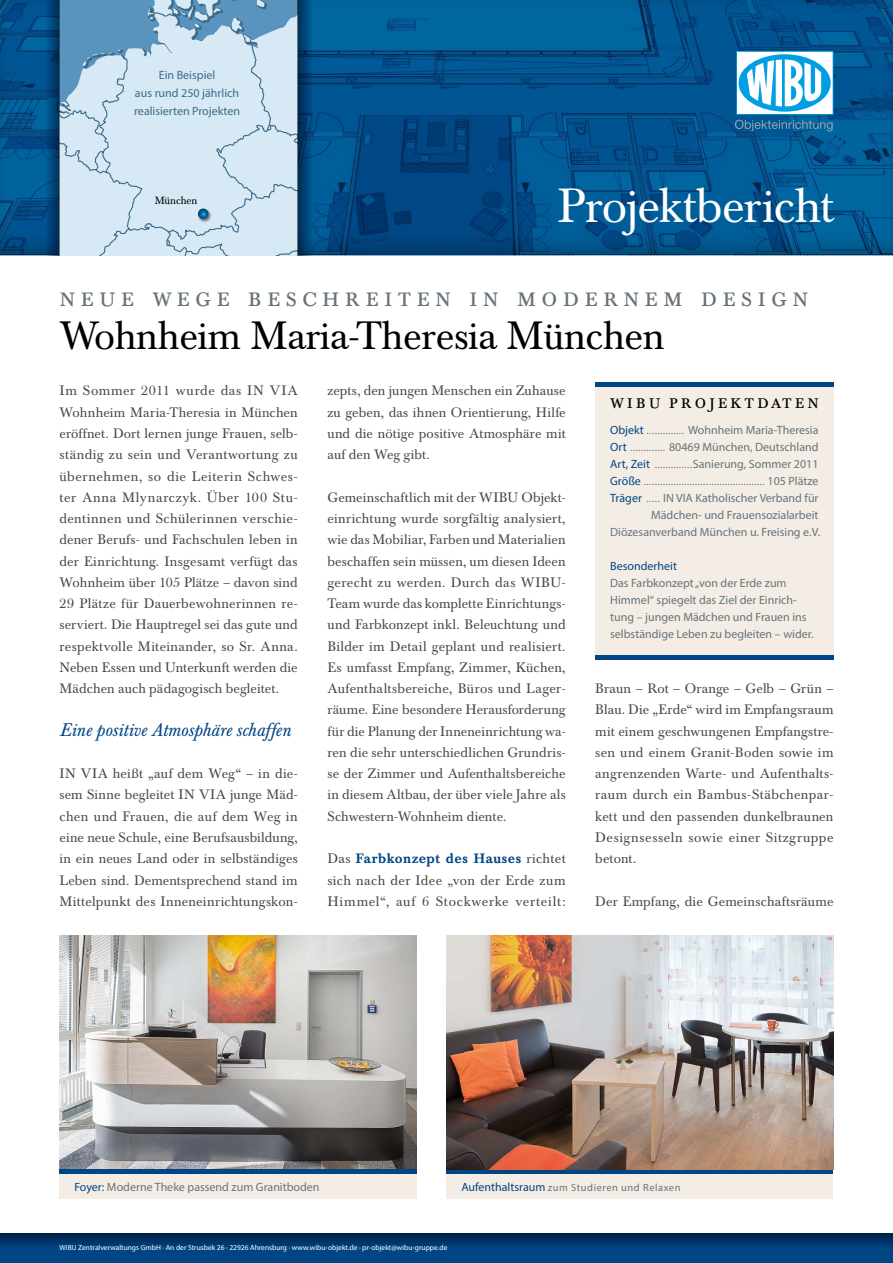
<style>
.page{position:relative;width:893px;height:1263px;background:#fff}
.page>*{position:absolute;margin:0;border:0;box-sizing:border-box;transform-origin:0 0}
.t1{font:47.25px "BA13";letter-spacing:-.005em;color:#fff}
.t2{font:39px "BA13";color:#000}
.t3{font:29.25px "BA13 Caps";letter-spacing:.19em;color:#677379}
.t4{font:21px "BA13 Caps";letter-spacing:.15em;color:#000}
.t5{font:italic 18px "BA13";letter-spacing:.005em;color:#004684}
.t6{font:13.5px/21.3px "BA13";letter-spacing:.025em;color:#434748;text-align:justify}
.t7{font:12px/17px "Myriad Pro";color:#677379;text-align:justify}
.t8{font:12px/18px "Myriad Pro";color:#3e6b89;text-align:center}
.t9{font:12px "Myriad Pro";color:#004684}
.t10{font:10.5px "Myriad Pro";letter-spacing:.05em;color:#677379}
.t11{font:10.5px "BA13";color:#000}
.t12{font:7.5px "Myriad Pro";color:#fff}
.s1{font-weight:500;color:#004684}
.s2{color:#004684}
.s3{font-size:10.5px}
.s4{font-size:12px;color:#004684}
.s5{font-size:12px}
</style>
<div class="page">
<img style="left:0;top:0;width:893px;height:255px">
<div style="left:595px;top:383px;width:238px;height:272px;background:#f4ede6"></div>
<div style="left:0;top:1233px;width:893px;height:30px;background:#004684"></div>
<svg style="left:60px;top:0;width:238px;height:255px;background:#bed7e7"></svg>
<div style="left:446px;top:1169px;width:387px;height:30px;background:#f4ede6"></div>
<div style="left:60px;top:1169px;width:357px;height:30px;background:#f4ede6"></div>
<img style="left:60px;top:935px;width:357px;height:234px">
<hr style="left:595px;top:383px;width:238px;height:4px;background:#004684">
<hr style="left:595px;top:655px;width:238px;height:4px;background:#004684">
<svg style="left:298px;top:0;width:15px;height:255px;background:#004071"></svg>
<svg style="left:0;top:1233px;width:893px;height:13px;background:#002f5e"></svg>
<svg style="left:45px;top:0;width:15px;height:255px;background:#054374"></svg>
<div style="left:446px;top:1169px;width:387px;height:5px;background:#004684"></div>
<div style="left:60px;top:1169px;width:357px;height:5px;background:#004684"></div>
<svg style="left:735px;top:51px;width:98px;height:80px"></svg>
<img style="left:446px;top:935px;width:387px;height:234px">
<p class="t8" style="left:134px;top:66px;width:107px">Ein Beispiel<br>aus rund 250 jährlich realisierten Projekten</p>
<p class="t11" style="left:155px;top:194px;width:44px">München</p>
<h1 class="t1" style="left:557px;top:178px;width:277px">Projektbericht</h1>
<h3 class="t3" style="left:60px;top:279px;width:750px">neue wege beschreiten in modernem design</h3>
<h2 class="t2" style="left:60px;top:312px;width:606px">Wohnheim Maria-Theresia München</h2>
<p class="t6" style="left:60px;top:381px;width:240px">Im Sommer 2011 wurde das IN VIA Wohnheim Maria-Theresia in München eröffnet. Dort lernen junge Frauen, selb&shy;ständig zu sein und Verantwortung zu übernehmen, so die Leiterin Schwes&shy;ter Anna Mlynarczyk. Über 100 Stu&shy;dentinnen und Schülerinnen verschie&shy;dener Berufs- und Fachschulen leben in der Einrichtung. Insgesamt verfügt das Wohnheim über 105 Plätze – davon sind 29 Plätze für Dauerbewohnerinnen re&shy;serviert. Die Hauptregel sei das gute und respektvolle Miteinander, so Sr. Anna.<br>Neben Essen und Unterkunft werden die Mädchen auch pädagogisch begleitet.</p>
<h3 class="t5" style="left:60px;top:719px;width:232px">Eine positive Atmosphäre schaffen</h3>
<p class="t6" style="left:60px;top:763px;width:240px">IN VIA heißt „auf dem Weg“ – in die&shy;sem Sinne begleitet IN VIA junge Mäd&shy;chen und Frauen, die auf dem Weg in eine neue Schule, eine Berufsausbildung, in ein neues Land oder in selbständiges Leben sind. Dementsprechend stand im Mittelpunkt des Inneneinrichtungskon-</p>
<p class="t6" style="left:327px;top:381px;width:240px">zepts, den jungen Menschen ein Zuhause zu geben, das ihnen Orientierung, Hilfe und die nötige positive Atmosphäre mit auf den Weg gibt.</p>
<p class="t6" style="left:327px;top:487px;width:240px">Gemeinschaftlich mit der WIBU Objekt&shy;einrichtung wurde sorgfältig analysiert, wie das Mobiliar, Farben und Materialien beschaffen sein müssen, um diesen Ideen gerecht zu werden. Durch das WIBU-Team wurde das komplette Einrichtungs&shy;und Farbkonzept inkl. Beleuchtung und Bilder im Detail geplant und realisiert.<br>Es umfasst Empfang, Zimmer, Küchen, Aufenthaltsbereiche, Büros und Lager&shy;räume. Eine besondere Herausforderung für die Planung der Inneneinrichtung wa&shy;ren die sehr unterschiedlichen Grundris&shy;se der Zimmer und Aufenthaltsbereiche in diesem Altbau, der über viele Jahre als Schwestern-Wohnheim diente.</p>
<p class="t6" style="left:327px;top:848px;width:240px">Das <span class="s1">Farbkonzept des Hauses</span> richtet sich nach der Idee „von der Erde zum Himmel“, auf 6 Stockwerke verteilt:</p>
<h3 class="t4" style="left:610px;top:389px;width:210px">wibu projektdaten</h3>
<p class="t7" style="left:610px;top:421px;width:210px"><span class="s2">Objekt</span> <span class="s3">..............</span> Wohnheim Maria-Theresia <span class="s2">Ort</span> <span class="s3">.............</span> 80469 München, Deutschland <span class="s2">Art, Zeit</span> <span class="s3">..............</span>Sanierung, Sommer 2011</p>
<p class="t10" style="left:610px;top:475px;width:210px"><span class="s4">Größe</span> ............................................. <span class="s5">105 Plätze</span></p>
<p class="t7" style="left:610px;top:489px;width:212px;text-align:right"><span class="s2">Träger</span> <span class="s3">.....</span> IN VIA Katholischer Verband für<br>Mädchen- und Frauensozialarbeit<br>Diözesanverband München u. Freising e.V.</p>
<p class="t9" style="left:610px;top:558px;width:68px">Besonderheit</p>
<p class="t7" style="left:610px;top:574px;width:205px;text-align:left">Das Farbkonzept „von der Erde zum Himmel“ spiegelt das Ziel der Einrich&shy;tung – jungen Mädchen und Frauen ins selbständige Leben zu begleiten – wider.</p>
<p class="t6" style="left:595px;top:678px;width:240px">Braun – Rot – Orange – Gelb – Grün – Blau. Die „Erde“ wird im Empfangsraum mit einem geschwungenen Empfangstre&shy;sen und einem Granit-Boden sowie im angrenzenden Warte- und Aufenthalts&shy;raum durch ein Bambus-Stäbchenpar&shy;kett und den passenden dunkelbraunen Designsesseln sowie einer Sitzgruppe betont.</p>
<p class="t6" style="left:595px;top:891px;width:240px">Der Empfang, die Gemeinschaftsräume</p>
<p class="t7" style="left:74px;top:1178px;width:247px"><span class="s2">Foyer:</span> Moderne Theke passend zum Granitboden</p>
<p class="t10" style="left:461px;top:1181px;width:221px"><span class="s4">Aufenthaltsraum</span> zum Studieren und Relaxen</p>
<p class="t12" style="left:60px;top:1243px;width:389px">WIBU Zentralverwaltungs GmbH · An der Strusbek 26 · 22926 Ahrensburg · www.wibu-objekt.de · pr-objekt@wibu-gruppe.de</p>
</div>
